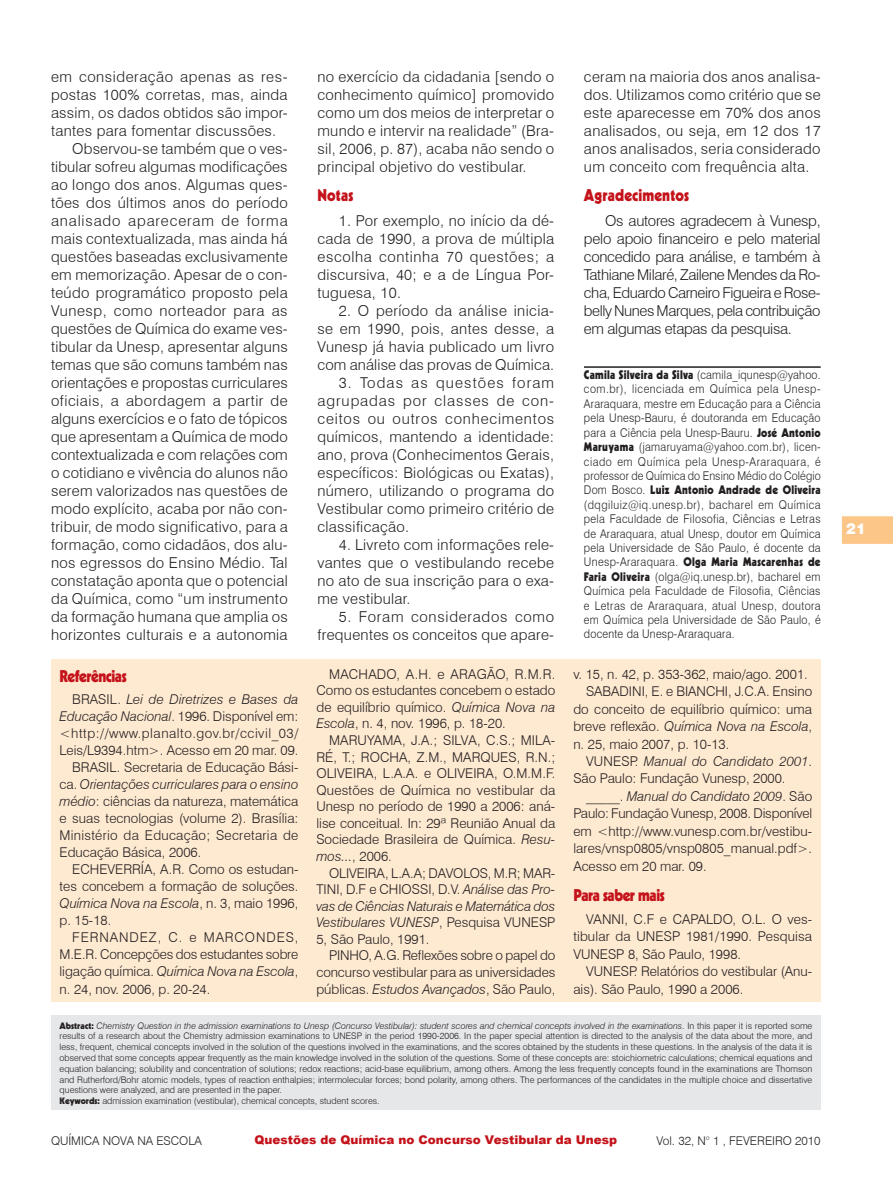
<style>
.page{position:relative;width:893px;height:1191px;background:#fff}
.page>*{position:absolute;margin:0;border:0;box-sizing:border-box;transform-origin:0 0}
.Seção{font:900 16.5px "Kabel";letter-spacing:-.03em;color:#c4121a;scale:.9 1}
.Seção-2{font:900 16.5px "Kabel";letter-spacing:.01em;color:#c4121a;scale:.9 1}
.t1{font:300 15px/18px "Swiss 721 BT";letter-spacing:.02em;color:#231f20;text-align:justify}
.t2{font:900 15px "Swiss 721 BT";color:#fff}
.Bibliografia{font:300 13.5px/16.5px "Swiss 721 BT";color:#231f20;text-align:justify}
.Credito_Autor{font:300 12px/14.4px "Swiss 721 BT";letter-spacing:.02em;color:#231f20;text-align:justify;scale:.9 1}
.t3{font:900 12px "Arial";color:#c4121a}
.Credito_Autor-2{font:300 12px "Swiss 721 BT";color:#231f20}
.Abstract{font:300 9px/10.8px "Swiss 721 BT";color:#231f20;text-align:justify}
.s1{font-family:"Kabel";font-weight:900}
.s2{font-style:italic}
</style>
<div class="page">
<svg style="left:842px;top:516px;width:51px;height:28px"></svg>
<div style="left:51px;top:660px;width:770px;height:342px;background:#fee9d1"></div>
<div style="left:51px;top:1015px;width:770px;height:95px;background:#e6e7e9"></div>
<hr style="left:584px;top:366px;width:237px;height:2px;background:#231f20">
<p class="t1" style="left:51px;top:67px;width:238px">em consideração apenas as res&shy;postas 100% corretas, mas, ainda assim, os dados obtidos são impor&shy;tantes para fomentar discussões.</p>
<p class="t1" style="left:51px;top:139px;width:238px;text-indent:21px">Observou-se também que o ves&shy;tibular sofreu algumas modificações ao longo dos anos. Algumas ques&shy;tões dos últimos anos do período analisado apareceram de forma mais contextualizada, mas ainda há questões baseadas exclusivamente em memorização. Apesar de o con&shy;teúdo programático proposto pela Vunesp, como norteador para as questões de Química do exame ves&shy;tibular da Unesp, apresentar alguns temas que são comuns também nas orientações e propostas curriculares oficiais, a abordagem a partir de alguns exercícios e o fato de tópicos que apresentam a Química de modo contextualizada e com relações com o cotidiano e vivência do alunos não serem valorizados nas questões de modo explícito, acaba por não con&shy;tribuir, de modo significativo, para a formação, como cidadãos, dos alu&shy;nos egressos do Ensino Médio. Tal constatação aponta que o potencial da Química, como “um instrumento da formação humana que amplia os horizontes culturais e a autonomia</p>
<p class="t1" style="left:317px;top:67px;width:238px">no exercício da cidadania [sendo o conhecimento químico] promovido como um dos meios de interpretar o mundo e intervir na realidade” (Bra&shy;sil, 2006, p. 87), acaba não sendo o principal objetivo do vestibular.</p>
<p class="Seção" style="left:317px;top:184px;width:41px">Notas</p>
<p class="t1" style="left:317px;top:211px;width:238px;text-indent:21px">1. Por exemplo, no início da dé&shy;cada de 1990, a prova de múltipla escolha continha 70 questões; a discursiva, 40; e a de Língua Por&shy;tuguesa, 10.</p>
<p class="t1" style="left:317px;top:301px;width:238px;text-indent:21px">2. O período da análise inicia&shy;se em 1990, pois, antes desse, a Vunesp já havia publicado um livro com análise das provas de Química.</p>
<p class="t1" style="left:317px;top:373px;width:238px;text-indent:21px">3. Todas as questões foram agrupadas por classes de con&shy;ceitos ou outros conhecimentos químicos, mantendo a identidade: ano, prova (Conhecimentos Gerais, específicos: Biológicas ou Exatas), número, utilizando o programa do Vestibular como primeiro critério de classificação.</p>
<p class="t1" style="left:317px;top:535px;width:238px;text-indent:21px">4. Livreto com informações rele&shy;vantes que o vestibulando recebe no ato de sua inscrição para o exa&shy;me vestibular.</p>
<p class="t1" style="left:317px;top:607px;width:238px;text-align:right">5. Foram considerados como frequentes os conceitos que apare-</p>
<p class="t1" style="left:584px;top:67px;width:238px">ceram na maioria dos anos analisa&shy;dos. Utilizamos como critério que se este aparecesse em 70% dos anos analisados, ou seja, em 12 dos 17 anos analisados, seria considerado um conceito com frequência alta.</p>
<p class="Seção-2" style="left:584px;top:184px;width:118px">Agradecimentos</p>
<p class="t1" style="left:584px;top:211px;width:238px;text-indent:21px">Os autores agradecem à Vunesp, pelo apoio financeiro e pelo material concedido para análise, e também à Tathiane Milaré, Zailene Mendes da Ro&shy;cha, Eduardo Carneiro Figueira e Rose&shy;belly Nunes Marques, pela contribuição em algumas etapas da pesquisa.</p>
<p class="Credito_Autor" style="left:584px;top:367px;width:265px"><span class="s1">Camila Silveira da Silva</span> (camila_iqunesp@yahoo. com.br), licenciada em Química pela Unesp-Araraquara, mestre em Educação para a Ciência pela Unesp-Bauru, é doutoranda em Educação para a Ciência pela Unesp-Bauru. <span class="s1">José Antonio Maruyama</span> (jamaruyama@yahoo.com.br), licen&shy;ciado em Química pela Unesp-Araraquara, é professor de Química do Ensino Médio do Colégio Dom Bosco. <span class="s1">Luiz Antonio Andrade de Oliveira </span>(dqgiluiz@iq.unesp.br), bacharel em Química pela Faculdade de Filosofia, Ciências e Letras de Araraquara, atual Unesp, doutor em Química pela Universidade de São Paulo, é docente da Unesp-Araraquara. <span class="s1">Olga Maria Mascarenhas de Faria Oliveira</span> (olga@iq.unesp.br), bacharel em Química pela Faculdade de Filosofia, Ciências e Letras de Araraquara, atual Unesp, doutora em Química pela Universidade de São Paulo, é docente da Unesp-Araraquara.</p>
<p class="Bibliografia" style="left:316px;top:665px;width:240px;text-indent:13px">MACHADO, A.H. e ARAGÃO, R.M.R.<br>Como os estudantes concebem o estado de equilíbrio químico. <span class="s2">Química Nova na Escola</span>, n. 4, nov. 1996, p. 18-20.</p>
<p class="Bibliografia" style="left:316px;top:732px;width:240px;text-indent:13px">MARUYAMA, J.A.; SILVA, C.S.; MILA-RÉ, T.; ROCHA, Z.M., MARQUES, R.N.; OLIVEIRA, L.A.A. e OLIVEIRA, O.M.M.F.<br>Questões de Química no vestibular da Unesp no período de 1990 a 2006: aná&shy;lise conceitual. In: 29ª Reunião Anual da Sociedade Brasileira de Química. <span class="s2">Resu&shy;mos...</span>, 2006.</p>
<p class="Bibliografia" style="left:316px;top:864px;width:240px;text-indent:13px">OLIVEIRA, L.A.A; DAVOLOS, M.R; MAR-TINI, D.F e CHIOSSI, D.V. <span class="s2">Análise das Pro&shy;vas de Ciências Naturais e Matemática dos Vestibulares VUNESP</span>, Pesquisa VUNESP 5, São Paulo, 1991.</p>
<p class="Bibliografia" style="left:316px;top:947px;width:240px;text-indent:13px">PINHO, A.G. Reflexões sobre o papel do concurso vestibular para as universidades públicas. <span class="s2">Estudos Avançados</span>, São Paulo,</p>
<p class="Bibliografia" style="left:573px;top:665px;width:236px">v. 15, n. 42, p. 353-362, maio/ago. 2001.</p>
<p class="Bibliografia" style="left:573px;top:682px;width:240px;line-height:17.4px;text-indent:13px">SABADINI, E. e BIANCHI, J.C.A. Ensino do conceito de equilíbrio químico: uma breve reflexão. <span class="s2">Química Nova na Escola</span>, n. 25, maio 2007, p. 10-13.</p>
<p class="Bibliografia" style="left:573px;top:752px;width:240px;line-height:17.4px;text-indent:13px">VUNESP. <span class="s2">Manual do Candidato 2001</span>.<br>São Paulo: Fundação Vunesp, 2000.</p>
<p class="Bibliografia" style="left:573px;top:787px;width:240px;line-height:17.4px;text-indent:13px">_____. <span class="s2">Manual do Candidato 2009</span>. São Paulo: Fundação Vunesp, 2008. Disponível em &lt;http://www.vunesp.com.br/vestibu&shy;lares/vnsp0805/vnsp0805_manual.pdf&gt;.<br>Acesso em 20 mar. 09.</p>
<p class="Seção" style="left:573px;top:884px;width:103px">Para saber mais</p>
<p class="Bibliografia" style="left:573px;top:910px;width:240px;line-height:17.4px;text-indent:13px">VANNI, C.F e CAPALDO, O.L. O ves&shy;tibular da UNESP 1981/1990. Pesquisa VUNESP 8, São Paulo, 1998.</p>
<p class="Bibliografia" style="left:573px;top:962px;width:240px;line-height:17.4px;text-indent:13px">VUNESP. Relatórios do vestibular (Anu&shy;ais). São Paulo, 1990 a 2006.</p>
<p class="Abstract" style="left:60px;top:1019px;width:754px"><span class="s1">Abstract:</span> <span class="s2">Chemistry Question in the admission examinations to Unesp (Concurso Vestibular): student scores and chemical concepts involved in the examinations</span>. In this paper it is reported some results of a research about the Chemistry admission examinations to UNESP in the period 1990-2006. In the paper special attention is directed to the analysis of the data about the more, and less, frequent, chemical concepts involved in the solution of the questions involved in the examinations, and the scores obtained by the students in these questions. In the analysis of the data it is observed that some concepts appear frequently as the main knowledge involved in the solution of the questions. Some of these concepts are: stoichiometric calculations; chemical equations and equation balancing; solubility and concentration of solutions; redox reactions; acid-base equilibrium, among others. Among the less frequently concepts found in the examinations are Thomson and Rutherford/Bohr atomic models, types of reaction enthalpies; intermolecular forces; bond polarity, among others. The performances of the candidates in the multiple choice and dissertative questions were analyzed, and are presented in the paper.</p>
<p class="Abstract" style="left:60px;top:1095px;width:322px"><span class="s1">Keywords:</span> admission examination (vestibular), chemical concepts, student scores.</p>
<p class="Seção" style="left:60px;top:665px;width:76px">Referências</p>
<p class="Bibliografia" style="left:60px;top:690px;width:240px;line-height:17px;text-indent:13px">BRASIL. <span class="s2">Lei de Diretrizes e Bases da Educação Nacional</span>. 1996. Disponível em: &lt;http://www.planalto.gov.br/ccivil_03/ Leis/L9394.htm&gt;. Acesso em 20 mar. 09.</p>
<p class="Bibliografia" style="left:60px;top:758px;width:240px;line-height:17px;text-indent:13px">BRASIL. Secretaria de Educação Bási&shy;ca. <span class="s2">Orientações curriculares para o ensino médio</span>: ciências da natureza, matemática e suas tecnologias (volume 2). Brasília:<br>Ministério da Educação; Secretaria de Educação Básica, 2006.</p>
<p class="Bibliografia" style="left:60px;top:861px;width:240px;line-height:17px;text-indent:13px">ECHEVERRÍA, A.R. Como os estudan&shy;tes concebem a formação de soluções.<br><span class="s2">Química Nova na Escola</span>, n. 3, maio 1996, p. 15-18.</p>
<p class="Bibliografia" style="left:60px;top:929px;width:240px;line-height:17px;text-indent:13px">FERNANDEZ, C. e MARCONDES, M.E.R. Concepções dos estudantes sobre ligação química. <span class="s2">Química Nova na Escola</span>, n. 24, nov. 2006, p. 20-24.</p>
<p class="Credito_Autor-2" style="left:51px;top:1133px;width:152px">QUÍMICA NOVA NA ESCOLA</p>
<p class="t3" style="left:255px;top:1131px;width:364px">Questões de Química no Concurso Vestibular da Unesp</p>
<p class="Credito_Autor-2" style="left:656px;top:1133px;width:166px">Vol. 32, N° 1 , FEVEREIRO 2010</p>
<p class="t2" style="left:846px;top:519px;width:21px">21</p>
</div>
